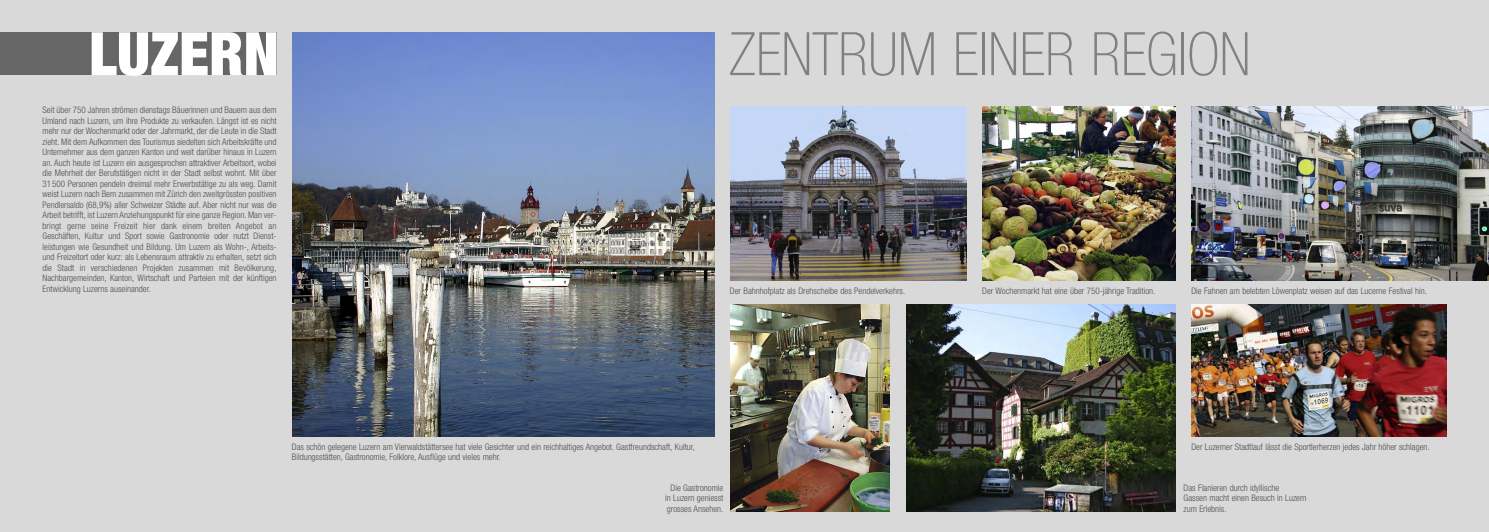
<style>
.page{position:relative;width:1489px;height:532px;background:#fff}
.page>*{position:absolute;margin:0;border:0;box-sizing:border-box;transform-origin:0 0}
.t1{font:100 condensed 60px "Helvetica Neue";color:#808080}
.t2{font:900 condensed 60px "Helvetica Neue";color:#fff}
.t3{font:300 condensed 9px/10.5px "Helvetica Neue";color:#4d4d4d}
</style>
<div class="page">
<div style="left:0;top:0;width:1488px;height:531px;background:#d9d9d9"></div>
<img style="left:292px;top:32px;width:422px;height:404px">
<img style="left:1191px;top:304px;width:255px;height:132px">
<img style="left:730px;top:304px;width:159px;height:207px">
<div style="left:0;top:32px;width:276px;height:43px;background:#666"></div>
<img style="left:730px;top:107px;width:236px;height:173px">
<img style="left:1191px;top:107px;width:297px;height:173px">
<img style="left:982px;top:107px;width:193px;height:173px">
<img style="left:906px;top:304px;width:269px;height:207px">
<h1 class="t2" style="left:89px;top:32px;width:191px">LUZERN</h1>
<h1 class="t1" style="left:729px;top:32px;width:523px">ZENTRUM EINER REGION</h1>
<p class="t3" style="left:43px;top:106px;width:235px;text-align:justify">Seit über 750 Jahren strömen dienstags Bäuerinnen und Bauern aus dem Umland nach Luzern, um ihre Produkte zu verkaufen. Längst ist es nicht mehr nur der Wochenmarkt oder der Jahrmarkt, der die Leute in die Stadt zieht. Mit dem Aufkommen des Tourismus siedelten sich Arbeitskräfte und Unternehmer aus dem ganzen Kanton und weit darüber hinaus in Luzern an. Auch heute ist Luzern ein ausgesprochen attraktiver Arbeitsort, wobei die Mehrheit der Berufstätigen nicht in der Stadt selbst wohnt. Mit über 31 500 Personen pendeln dreimal mehr Erwerbstätige zu als weg. Damit weist Luzern nach Bern zusammen mit Zürich den zweitgrössten positiven Pendlersaldo (68,9%) aller Schweizer Städte auf. Aber nicht nur was die Arbeit betrifft, ist Luzern Anziehungspunkt für eine ganze Region. Man ver&shy;bringt gerne seine Freizeit hier dank einem breiten Angebot an Geschäften, Kultur und Sport sowie Gastronomie oder nutzt Dienst&shy;leistungen wie Gesundheit und Bildung. Um Luzern als Wohn-, Arbeits&shy;und Freizeitort oder kurz: als Lebensraum attraktiv zu erhalten, setzt sich die Stadt in verschiedenen Projekten zusammen mit Bevölkerung, Nachbargemeinden, Kanton, Wirtschaft und Parteien mit der künftigen Entwicklung Luzerns auseinander.</p>
<p class="t3" style="left:730px;top:286px;width:177px">Der Bahnhofplatz als Drehscheibe des Pendelverkehrs.</p>
<p class="t3" style="left:982px;top:286px;width:175px">Der Wochenmarkt hat eine über 750-jährige Tradition.</p>
<p class="t3" style="left:1191px;top:286px;width:237px">Die Fahnen am belebten Löwenplatz weisen auf das Lucerne Festival hin.</p>
<p class="t3" style="left:292px;top:442px;width:404px">Das schön gelegene Luzern am Vierwaldstättersee hat viele Gesichter und ein reichhaltiges Angebot. Gastfreundschaft, Kultur,<br>Bildungsstätten, Gastronomie, Folklore, Ausflüge und vieles mehr.</p>
<p class="t3" style="left:665px;top:482px;width:60px;text-align:center">Die Gastronomie in Luzern geniesst grosses Ansehen.</p>
<p class="t3" style="left:1191px;top:442px;width:240px">Der Luzerner Stadtlauf lässt die Sportlerherzen jedes Jahr höher schlagen.</p>
<p class="t3" style="left:1183px;top:482px;width:124px">Das Flanieren durch idyllische<br>Gassen macht einen Besuch in Luzern zum Erlebnis.</p>
</div>
